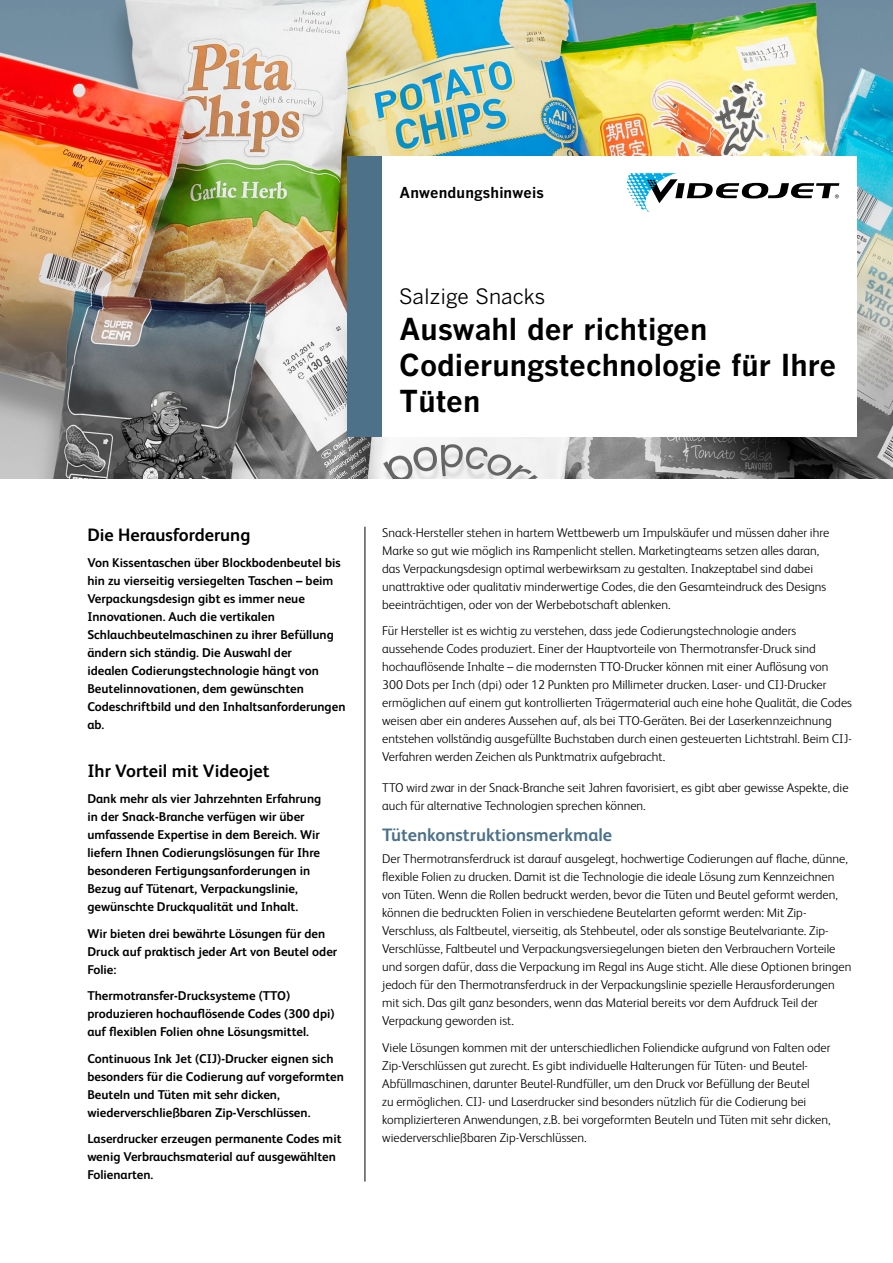
<style>
.page{position:relative;width:893px;height:1263px;background:#fff}
.page>*{position:absolute;margin:0;border:0;box-sizing:border-box;transform-origin:0 0}
.t1{font:30px/36px "Benton Got Bol";color:#000}
.t2{font:21px "Benton Got Reg";color:#000}
.t3{font:700 18px "FS Albert";color:#000}
.t4{font:700 18px "FS Albert";color:#4c7189}
.t5{font:15px "Benton Got Bol";letter-spacing:.005em;color:#000}
.t6{font:300 12.75px/18px "FS Albert";color:#000}
.t7{font:700 12.75px/18px "FS Albert";color:#000}
</style>
<div class="page">
<img style="left:0;top:0;width:893px;height:478px">
<hr style="left:365px;top:527px;width:1px;height:654px;background:#000">
<div style="left:382px;top:156px;width:474px;height:281px;background:#fff"></div>
<div style="left:348px;top:156px;width:34px;height:281px;background:#4c7189"></div>
<svg style="left:627px;top:173px;width:212px;height:39px"></svg>
<p class="t5" style="left:399px;top:183px;width:146px">Anwendungshinweis</p>
<h2 class="t2" style="left:399px;top:284px;width:148px">Salzige Snacks</h2>
<h1 class="t1" style="left:399px;top:310px;width:438px">Auswahl der richtigen<br>Codierungstechnologie für Ihre<br>Tüten</h1>
<h3 class="t3" style="left:87px;top:524px;width:165px">Die Herausforderung</h3>
<p class="t7" style="left:87px;top:554px;width:260px">Von Kissentaschen über Blockbodenbeutel bis hin zu vierseitig versiegelten Taschen – beim Verpackungsdesign gibt es immer neue Innovationen. Auch die vertikalen Schlauchbeutelmaschinen zu ihrer Befüllung ändern sich ständig. Die Auswahl der<br>idealen Codierungstechnologie hängt von Beutelinnovationen, dem gewünschten Codeschriftbild und den Inhaltsanforderungen ab.</p>
<h3 class="t3" style="left:87px;top:760px;width:184px">Ihr Vorteil mit Videojet</h3>
<p class="t7" style="left:87px;top:790px;width:235px">Dank mehr als vier Jahrzehnten Erfahrung in der Snack-Branche verfügen wir über umfassende Expertise in dem Bereich. Wir liefern Ihnen Codierungslösungen für Ihre besonderen Fertigungsanforderungen in Bezug auf Tütenart, Verpackungslinie, gewünschte Druckqualität und Inhalt.</p>
<p class="t7" style="left:87px;top:924px;width:251px">Wir bieten drei bewährte Lösungen für den<br>Druck auf praktisch jeder Art von Beutel oder<br>Folie:</p>
<p class="t7" style="left:87px;top:987px;width:249px">Thermotransfer-Drucksysteme (TTO) produzieren hochauflösende Codes (300 dpi) auf flexiblen Folien ohne Lösungsmittel.</p>
<p class="t7" style="left:87px;top:1049px;width:258px">Continuous Ink Jet (CIJ)-Drucker eignen sich besonders für die Codierung auf vorgeformten Beuteln und Tüten mit sehr dicken, wiederverschließbaren Zip-Verschlüssen.</p>
<p class="t7" style="left:87px;top:1130px;width:256px">Laserdrucker erzeugen permanente Codes mit wenig Verbrauchsmaterial auf ausgewählten<br>Folienarten.</p>
<p class="t6" style="left:382px;top:523px;width:449px">Snack-Hersteller stehen in hartem Wettbewerb um Impulskäufer und müssen daher ihre Marke so gut wie möglich ins Rampenlicht stellen. Marketingteams setzen alles daran, das Verpackungsdesign optimal werbewirksam zu gestalten. Inakzeptabel sind dabei unattraktive oder qualitativ minderwertige Codes, die den Gesamteindruck des Designs beeinträchtigen, oder von der Werbebotschaft ablenken.</p>
<p class="t6" style="left:382px;top:622px;width:471px">Für Hersteller ist es wichtig zu verstehen, dass jede Codierungstechnologie anders aussehende Codes produziert. Einer der Hauptvorteile von Thermotransfer-Druck sind hochauflösende Inhalte – die modernsten TTO-Drucker können mit einer Auflösung von 300 Dots per Inch (dpi) oder 12 Punkten pro Millimeter drucken. Laser- und CIJ-Drucker ermöglichen auf einem gut kontrollierten Trägermaterial auch eine hohe Qualität, die Codes weisen aber ein anderes Aussehen auf, als bei TTO-Geräten. Bei der Laserkennzeichnung entstehen vollständig ausgefüllte Buchstaben durch einen gesteuerten Lichtstrahl. Beim CIJ-Verfahren werden Zeichen als Punktmatrix aufgebracht.</p>
<p class="t6" style="left:382px;top:779px;width:468px">TTO wird zwar in der Snack-Branche seit Jahren favorisiert, es gibt aber gewisse Aspekte, die auch für alternative Technologien sprechen können.</p>
<h3 class="t4" style="left:382px;top:824px;width:231px">Tütenkonstruktionsmerkmale</h3>
<p class="t6" style="left:382px;top:849px;width:471px">Der Thermotransferdruck ist darauf ausgelegt, hochwertige Codierungen auf flache, dünne, flexible Folien zu drucken. Damit ist die Technologie die ideale Lösung zum Kennzeichnen von Tüten. Wenn die Rollen bedruckt werden, bevor die Tüten und Beutel geformt werden, können die bedruckten Folien in verschiedene Beutelarten geformt werden: Mit Zip-Verschluss, als Faltbeutel, vierseitig, als Stehbeutel, oder als sonstige Beutelvariante. Zip-Verschlüsse, Faltbeutel und Verpackungsversiegelungen bieten den Verbrauchern Vorteile und sorgen dafür, dass die Verpackung im Regal ins Auge sticht. Alle diese Optionen bringen jedoch für den Thermotransferdruck in der Verpackungslinie spezielle Herausforderungen mit sich. Das gilt ganz besonders, wenn das Material bereits vor dem Aufdruck Teil der Verpackung geworden ist.</p>
<p class="t6" style="left:382px;top:1038px;width:450px">Viele Lösungen kommen mit der unterschiedlichen Foliendicke aufgrund von Falten oder Zip-Verschlüssen gut zurecht. Es gibt individuelle Halterungen für Tüten- und Beutel-Abfüllmaschinen, darunter Beutel-Rundfüller, um den Druck vor Befüllung der Beutel<br>zu ermöglichen. CIJ- und Laserdrucker sind besonders nützlich für die Codierung bei komplizierteren Anwendungen, z.B. bei vorgeformten Beuteln und Tüten mit sehr dicken, wiederverschließbaren Zip-Verschlüssen.</p>
</div>
